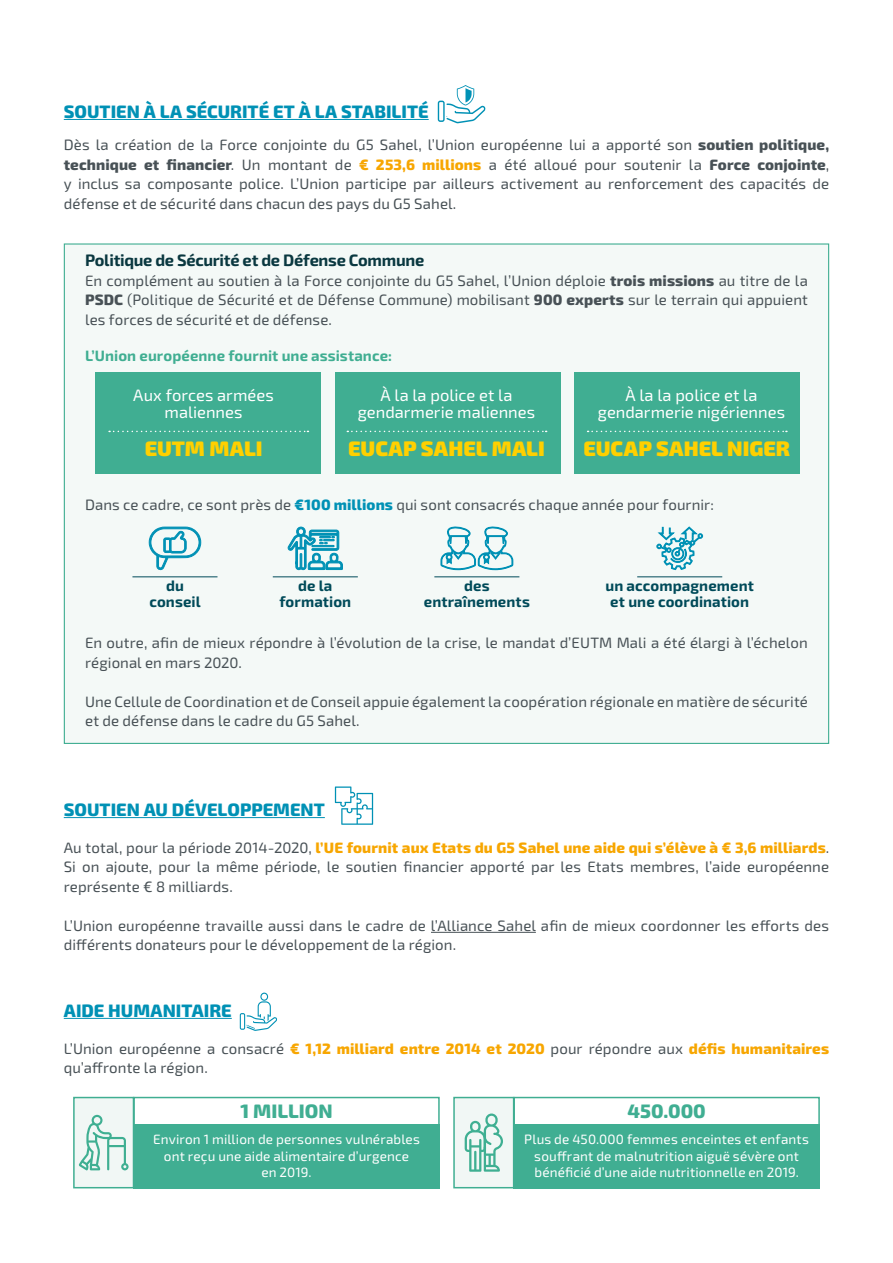
<style>
.page{position:relative;width:893px;height:1263px;background:#fff}
.page>*{position:absolute;margin:0;border:0;box-sizing:border-box;transform-origin:0 0}
.t1{font:900 21px "Exo 2";color:#ffd000}
.t2{font:800 19.5px "Exo 2";color:#40ae92}
.t3{font:800 18px "Exo 2";color:#0091b5}
.t4{font:16.5px/16.5px "Exo 2";color:#fff;text-align:center}
.t5{font:700 16.5px "Exo 2";letter-spacing:-.02em;color:#0a3840}
.t6{font:15px/19.5px "Exo 2";letter-spacing:.005em;color:#485156}
.t7{font:700 15px/16.5px "Exo 2";letter-spacing:.005em;color:#004a59;text-align:center}
.t8{font:700 15px "Exo 2";letter-spacing:.005em;color:#40ae92}
.t9{font:13.5px/16.5px "Exo 2";letter-spacing:.01em;color:#fff;text-align:center}
.s1{font-weight:800}
.s2{font-weight:800;color:#f7a600}
.s3{font-weight:800;color:#0091b5}
</style>
<div class="page">
<hr style="left:64px;top:817px;width:261px;height:1px;background:#0091b5">
<hr style="left:431px;top:932px;width:105px;height:1px;background:#485156">
<div style="left:64px;top:243px;width:765px;height:501px;background:#f4f9f7;border:1px solid #40ae92"></div>
<svg style="left:287px;top:527px;width:56px;height:50px"></svg>
<div style="left:96px;top:373px;width:225px;height:101px;background:#40ae92"></div>
<div style="left:335px;top:373px;width:225px;height:101px;background:#40ae92"></div>
<div style="left:574px;top:373px;width:225px;height:101px;background:#40ae92"></div>
<svg style="left:335px;top:786px;width:38px;height:39px"></svg>
<hr style="left:64px;top:119px;width:365px;height:1px;background:#0091b5">
<svg style="left:438px;top:85px;width:48px;height:38px"></svg>
<svg style="left:109px;top:431px;width:199px;height:1px"></svg>
<svg style="left:347px;top:431px;width:200px;height:1px"></svg>
<svg style="left:588px;top:431px;width:199px;height:1px"></svg>
<svg style="left:148px;top:526px;width:53px;height:45px"></svg>
<svg style="left:440px;top:526px;width:74px;height:45px"></svg>
<svg style="left:656px;top:526px;width:47px;height:45px"></svg>
<hr style="left:64px;top:1018px;width:168px;height:1px;background:#0091b5">
<svg style="left:240px;top:992px;width:37px;height:39px"></svg>
<div style="left:133px;top:1124px;width:307px;height:64px;background:#40ae92"></div>
<div style="left:133px;top:1097px;width:307px;height:28px;border:2px solid #40ae92"></div>
<div style="left:74px;top:1097px;width:59px;height:91px;background:#f1f7f5"></div>
<svg style="left:79px;top:1115px;width:50px;height:55px"></svg>
<div style="left:73px;top:1097px;width:61px;height:91px;border:2px solid #40ae92"></div>
<div style="left:513px;top:1124px;width:307px;height:64px;background:#40ae92"></div>
<div style="left:513px;top:1097px;width:307px;height:28px;border:2px solid #40ae92"></div>
<div style="left:454px;top:1097px;width:60px;height:91px;background:#f1f7f5"></div>
<svg style="left:465px;top:1113px;width:38px;height:59px"></svg>
<div style="left:453px;top:1097px;width:61px;height:91px;border:2px solid #40ae92"></div>
<hr style="left:132px;top:577px;width:85px;height:1px;background:#004a59">
<hr style="left:273px;top:577px;width:85px;height:1px;background:#004a59">
<hr style="left:434px;top:577px;width:85px;height:1px;background:#004a59">
<hr style="left:637px;top:577px;width:85px;height:1px;background:#004a59">
<p class="t3" style="left:64px;top:97px;width:366px">SOUTIEN À LA SÉCURITÉ ET À LA STABILITÉ</p>
<p class="t6" style="left:64px;top:135px;width:767px;text-align:justify">Dès la création de la Force conjointe du G5 Sahel, l’Union européenne lui a apporté son <span class="s1">soutien politique, technique et financier</span>. Un montant de <span class="s2">€ 253,6 millions</span> a été alloué pour soutenir la <span class="s1">Force conjointe</span>, y inclus sa composante police. L’Union participe par ailleurs activement au renforcement des capacités de défense et de sécurité dans chacun des pays du G5 Sahel.</p>
<p class="t5" style="left:85px;top:248px;width:341px">Politique de Sécurité et de Défense Commune</p>
<p class="t6" style="left:85px;top:270px;width:724px;text-align:justify">En complément au soutien à la Force conjointe du G5 Sahel, l’Union déploie <span class="s1">trois missions</span> au titre de la <span class="s1">PSDC</span> (Politique de Sécurité et de Défense Commune) mobilisant <span class="s1">900 experts</span> sur le terrain qui appuient les forces de sécurité et de défense.</p>
<p class="t8" style="left:85px;top:344px;width:309px">L’Union européenne fournit une assistance:</p>
<p class="t4" style="left:358px;top:386px;width:179px">À la la police et la gendarmerie maliennes</p>
<p class="t4" style="left:598px;top:386px;width:189px">À la la police et la gendarmerie nigériennes</p>
<h1 class="t1" style="left:583px;top:432px;width:208px">EUCAP SAHEL NIGER</h1>
<p class="t4" style="left:133px;top:386px;width:142px">Aux forces armées maliennes</p>
<h1 class="t1" style="left:145px;top:432px;width:119px">EUTM MALI</h1>
<h1 class="t1" style="left:348px;top:432px;width:198px">EUCAP SAHEL MALI</h1>
<p class="t6" style="left:85px;top:494px;width:630px">Dans ce cadre, ce sont près de <span class="s3">€100 millions</span> qui sont consacrés chaque année pour fournir:</p>
<p class="t7" style="left:149px;top:577px;width:53px">du conseil</p>
<p class="t7" style="left:279px;top:577px;width:73px">de la formation</p>
<p class="t7" style="left:424px;top:577px;width:108px">des entraînements</p>
<p class="t7" style="left:605px;top:577px;width:150px">un accompagnement et une coordination</p>
<p class="t6" style="left:85px;top:633px;width:724px">En outre, afin de mieux répondre à l’évolution de la crise, le mandat d’EUTM Mali a été élargi à l’échelon régional en mars 2020.</p>
<p class="t6" style="left:85px;top:691px;width:724px">Une Cellule de Coordination et de Conseil appuie également la coopération régionale en matière de sécurité et de défense dans le cadre du G5 Sahel.</p>
<p class="t3" style="left:64px;top:795px;width:263px">SOUTIEN AU DÉVELOPPEMENT</p>
<p class="t6" style="left:64px;top:837px;width:767px;text-align:justify">Au total, pour la période 2014-2020, <span class="s2">l’UE fournit aux Etats du G5 Sahel une aide qui s’élève à € 3,6 milliards</span>.<br>Si on ajoute, pour la même période, le soutien financier apporté par les Etats membres, l’aide européenne représente € 8 milliards.</p>
<p class="t6" style="left:64px;top:915px;width:767px">L’Union européenne travaille aussi dans le cadre de l’Alliance Sahel afin de mieux coordonner les efforts des différents donateurs pour le développement de la région.</p>
<p class="t3" style="left:64px;top:996px;width:169px">AIDE HUMANITAIRE</p>
<p class="t6" style="left:64px;top:1038px;width:767px">L’Union européenne a consacré <span class="s2">€ 1,12 milliard entre 2014 et 2020</span> pour répondre aux <span class="s2">défis humanitaires </span>qu’affronte la région.</p>
<h2 class="t2" style="left:240px;top:1096px;width:94px">1 MILLION</h2>
<p class="t9" style="left:153px;top:1131px;width:268px">Environ 1 million de personnes vulnérables ont reçu une aide alimentaire d’urgence<br>en 2019.</p>
<h2 class="t2" style="left:627px;top:1096px;width:80px">450.000</h2>
<p class="t9" style="left:524px;top:1131px;width:286px">Plus de 450.000 femmes enceintes et enfants souffrant de malnutrition aiguë sévère ont bénéficié d’une aide nutritionnelle en 2019.</p>
</div>
